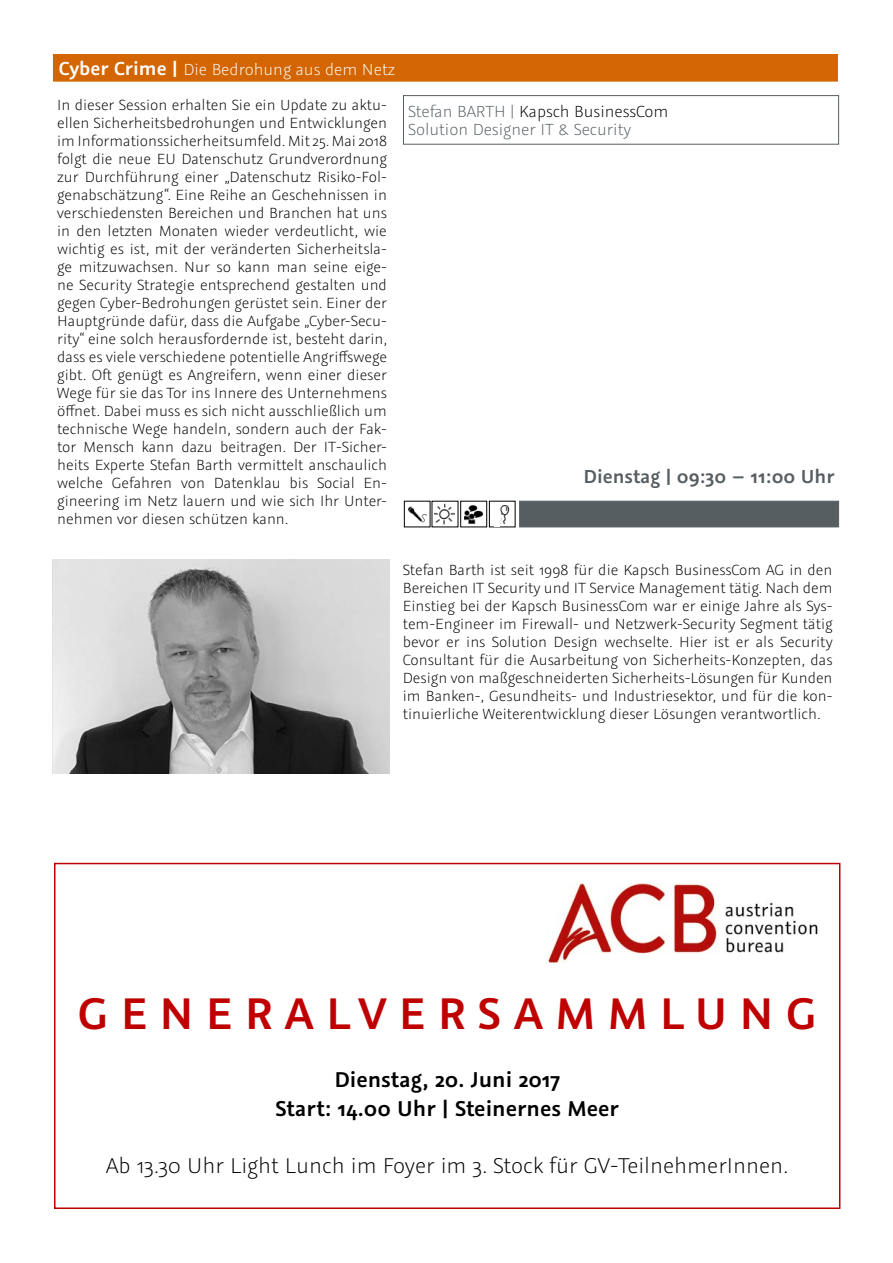
<style>
.page{position:relative;width:893px;height:1263px;background:#fff}
.page>*{position:absolute;margin:0;border:0;box-sizing:border-box;transform-origin:0 0}
.t1{font:600 49.5px "Graublau Sans";letter-spacing:.25em;color:#bf0000}
.t2{font:300 24px "Graublau Sans";color:#000}
.t3{font:600 24px/28.8px "Graublau Sans";color:#000;text-align:center}
.t4{font:600 21px "Graublau Sans";color:#575e62}
.t5{font:300 18px/18px "Graublau Sans";color:#575e62}
.t6{font:300 18px "Graublau Sans";color:#fff}
.t7{font:300 16.5px/18px "Graublau Sans";color:#000;text-align:justify}
.s1{font-weight:600;font-size:21px}
.s2{color:#000}
</style>
<div class="page">
<div style="left:403px;top:95px;width:436px;height:50px;border:1px solid #575e62"></div>
<div style="left:519px;top:501px;width:320px;height:26px;background:#575e62"></div>
<div style="left:54px;top:55px;width:783px;height:26px;background:#d36602"></div>
<div style="left:53px;top:54px;width:785px;height:28px;border:2px solid #d36602"></div>
<img style="left:503px;top:505px;width:7px;height:18px">
<svg style="left:497px;top:505px;width:6px;height:19px"></svg>
<img style="left:408px;top:506px;width:18px;height:17px">
<img style="left:464px;top:505px;width:18px;height:18px">
<div style="left:460px;top:501px;width:27px;height:26px;border:1px solid #000"></div>
<img style="left:434px;top:504px;width:20px;height:20px">
<img style="left:53px;top:559px;width:337px;height:215px">
<div style="left:54px;top:863px;width:786px;height:346px;border:2px solid #bf0000"></div>
<img style="left:546px;top:883px;width:272px;height:79px">
<p class="t6" style="left:59px;top:59px;width:338px"><span class="s1">Cyber Crime |</span> Die Bedrohung aus dem Netz</p>
<p class="t7" style="left:57px;top:95px;width:331px">In dieser Session erhalten Sie ein Update zu aktu&shy;ellen Sicherheitsbedrohungen und Entwicklungen im Informationssicherheitsumfeld. Mit 25. Mai 2018 folgt die neue EU Datenschutz Grundverordnung zur Durchführung einer „Datenschutz Risiko-Fol&shy;genabschätzung“. Eine Reihe an Geschehnissen in verschiedensten Bereichen und Branchen hat uns in den letzten Monaten wieder verdeutlicht, wie wichtig es ist, mit der veränderten Sicherheitsla&shy;ge mitzuwachsen. Nur so kann man seine eige&shy;ne Security Strategie entsprechend gestalten und gegen Cyber-Bedrohungen gerüstet sein. Einer der Hauptgründe dafür, dass die Aufgabe „Cyber-Secu&shy;rity“ eine solch herausfordernde ist, besteht darin, dass es viele verschiedene potentielle Angriffswege gibt. Oft genügt es Angreifern, wenn einer dieser Wege für sie das Tor ins Innere des Unternehmens öffnet. Dabei muss es sich nicht ausschließlich um technische Wege handeln, sondern auch der Fak&shy;tor Mensch kann dazu beitragen. Der IT-Sicher&shy;heits Experte Stefan Barth vermittelt anschaulich welche Gefahren von Datenklau bis Social En&shy;gineering im Netz lauern und wie sich Ihr Unter&shy;nehmen vor diesen schützen kann.</p>
<p class="t5" style="left:408px;top:102px;width:262px">Stefan BARTH | <span class="s2">Kapsch BusinessCom<br></span>Solution Designer IT &amp; Security</p>
<p class="t4" style="left:584px;top:463px;width:253px">Dienstag | 09:30 – 11:00 Uhr</p>
<p class="t7" style="left:403px;top:560px;width:431px">Stefan Barth ist seit 1998 für die Kapsch BusinessCom AG in den Bereichen IT Security und IT Service Management tätig. Nach dem Einstieg bei der Kapsch BusinessCom war er einige Jahre als Sys&shy;tem-Engineer im Firewall- und Netzwerk-Security Segment tätig bevor er ins Solution Design wechselte. Hier ist er als Security Consultant für die Ausarbeitung von Sicherheits-Konzepten, das Design von maßgeschneiderten Sicherheits-Lösungen für Kunden im Banken-, Gesundheits- und Industriesektor, und für die kon&shy;tinuierliche Weiterentwicklung dieser Lösungen verantwortlich.</p>
<h1 class="t1" style="left:78px;top:983px;width:740px">GENERALVERSAMMLUNG</h1>
<h2 class="t3" style="left:275px;top:1065px;width:345px">Dienstag, 20. Juni 2017<br>Start: 14.00 Uhr | Steinernes Meer</h2>
<h2 class="t2" style="left:106px;top:1152px;width:684px">Ab 13.30 Uhr Light Lunch im Foyer im 3. Stock für GV-TeilnehmerInnen.</h2>
</div>
